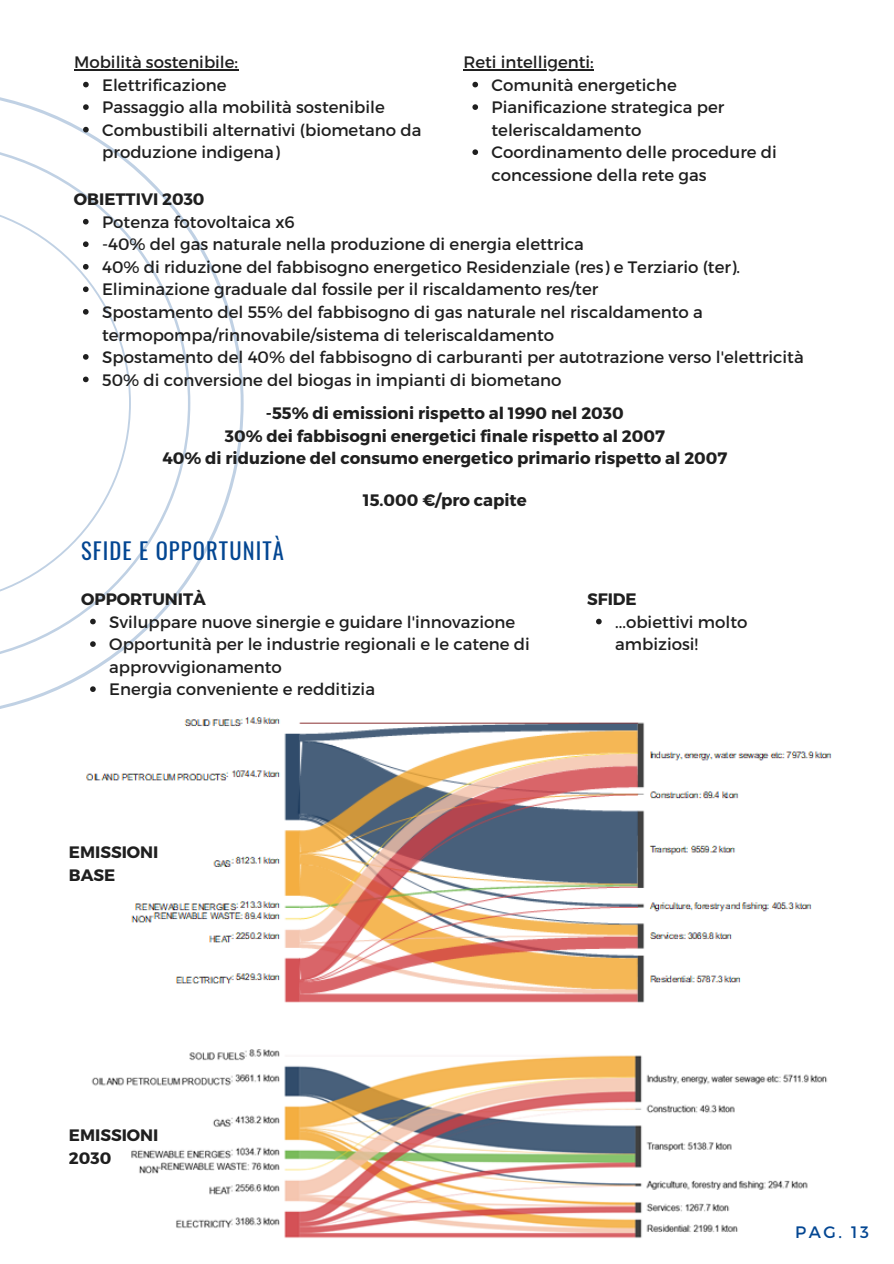
<style>
.page{position:relative;width:894px;height:1264px;background:#fff}
.page>*{position:absolute;margin:0;border:0;box-sizing:border-box;transform-origin:0 0}
.t1{font:22.5px "Oswald";letter-spacing:.05em;color:#034692}
.t2{font:16.5px/22.5px "Montserrat";color:#1f1f1f}
.t3{font:700 16.5px/22.5px "Montserrat";color:#1f1f1f}
.t4{font:16.5px "Montserrat";color:#034692}
</style>
<div class="page">
<svg style="left:0;top:97px;width:243px;height:612px"></svg>
<img style="left:86px;top:717px;width:746px;height:286px">
<img style="left:91px;top:1049px;width:737px;height:189px">
<svg style="left:83px;top:219px;width:6px;height:5px"></svg>
<svg style="left:83px;top:241px;width:6px;height:6px"></svg>
<svg style="left:83px;top:264px;width:6px;height:5px"></svg>
<svg style="left:83px;top:286px;width:6px;height:6px"></svg>
<svg style="left:83px;top:309px;width:6px;height:5px"></svg>
<svg style="left:83px;top:354px;width:6px;height:6px"></svg>
<svg style="left:83px;top:376px;width:6px;height:6px"></svg>
<svg style="left:90px;top:618px;width:6px;height:6px"></svg>
<svg style="left:90px;top:641px;width:6px;height:6px"></svg>
<svg style="left:90px;top:686px;width:6px;height:6px"></svg>
<svg style="left:596px;top:618px;width:5px;height:6px"></svg>
<svg style="left:83px;top:82px;width:6px;height:5px"></svg>
<svg style="left:83px;top:104px;width:6px;height:6px"></svg>
<svg style="left:83px;top:127px;width:6px;height:5px"></svg>
<hr style="left:74px;top:69px;width:164px;height:1px;background:#1f1f1f">
<svg style="left:472px;top:82px;width:6px;height:5px"></svg>
<svg style="left:472px;top:104px;width:6px;height:6px"></svg>
<svg style="left:472px;top:149px;width:6px;height:6px"></svg>
<hr style="left:463px;top:69px;width:130px;height:1px;background:#1f1f1f">
<p class="t2" style="left:74px;top:50px;width:165px">Mobilità sostenibile:</p>
<p class="t2" style="left:102px;top:73px;width:320px">Elettrificazione<br>Passaggio alla mobilità sostenibile<br>Combustibili alternativi (biometano da produzione indigena)</p>
<p class="t3" style="left:74px;top:187px;width:132px">OBIETTIVI 2030</p>
<p class="t2" style="left:463px;top:50px;width:132px">Reti intelligenti:</p>
<p class="t2" style="left:491px;top:73px;width:287px">Comunità energetiche<br>Pianificazione strategica per teleriscaldamento<br>Coordinamento delle procedure di concessione della rete gas</p>
<p class="t2" style="left:102px;top:210px;width:702px">Potenza fotovoltaica x6<br>-40% del gas naturale nella produzione di energia elettrica<br>40% di riduzione del fabbisogno energetico Residenziale (res) e Terziario (ter).<br>Eliminazione graduale dal fossile per il riscaldamento res/ter<br>Spostamento del 55% del fabbisogno di gas naturale nel riscaldamento a termopompa/rinnovabile/sistema di teleriscaldamento<br>Spostamento del 40% del fabbisogno di carburanti per autotrazione verso l'elettricità 50% di conversione del biogas in impianti di biometano</p>
<p class="t3" style="left:162px;top:401px;width:566px;text-align:center">-55% di emissioni rispetto al 1990 nel 2030<br>30% dei fabbisogni energetici finale rispetto al 2007<br>40% di riduzione del consumo energetico primario rispetto al 2007</p>
<p class="t3" style="left:363px;top:488px;width:165px">15.000 €/pro capite</p>
<h1 class="t1" style="left:81px;top:533px;width:204px">SFIDE E OPPORTUNITÀ</h1>
<p class="t3" style="left:81px;top:587px;width:126px">OPPORTUNITÀ</p>
<p class="t2" style="left:109px;top:609px;width:422px">Sviluppare nuove sinergie e guidare l'innovazione Opportunità per le industrie regionali e le catene di approvvigionamento<br>Energia conveniente e redditizia</p>
<p class="t3" style="left:587px;top:587px;width:51px">SFIDE</p>
<p class="t2" style="left:615px;top:609px;width:134px">...obiettivi molto ambiziosi!</p>
<p class="t3" style="left:69px;top:840px;width:91px">EMISSIONI<br>BASE</p>
<p class="t3" style="left:69px;top:1123px;width:91px">EMISSIONI<br>2030</p>
<p class="t4" style="left:795px;top:1221px;width:75px">PAG. 13</p>
</div>
